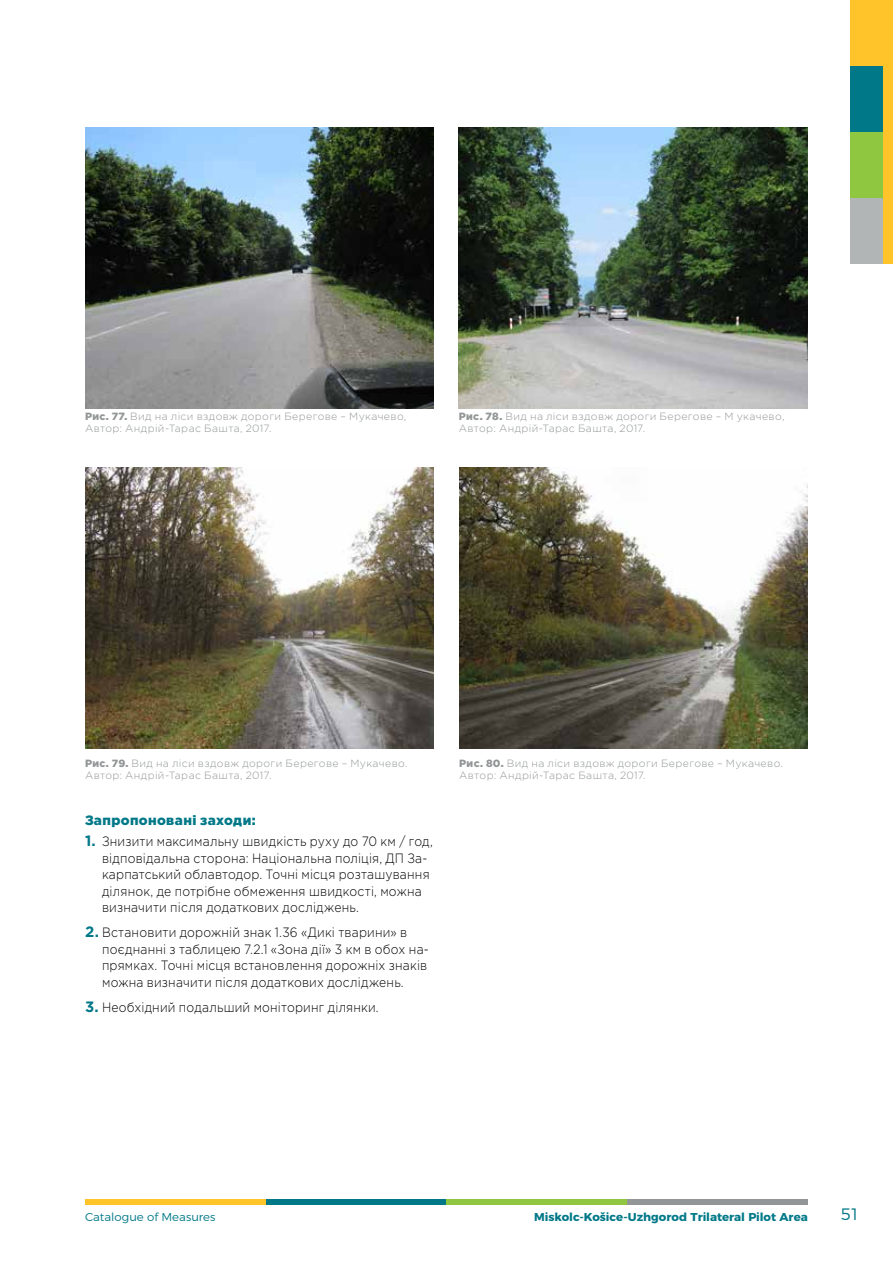
<style>
.page{position:relative;width:893px;height:1263px;background:#fff}
.page>*{position:absolute;margin:0;border:0;box-sizing:border-box;transform-origin:0 0}
.t1{font:300 16.5px "Montserrat";color:#007888}
.t2{font:300 13.5px/16.5px "Gotham Pro";letter-spacing:.015em;color:#000;scale:.9 1}
.t3{font:900 13.5px "Gotham Pro";letter-spacing:.025em;color:#007888}
.t4{font:700 11.4px "Montserrat";color:#007888}
.t5{font:300 11.4px "Montserrat";color:#007888}
.t6{font:300 10.5px/12px "Gotham Pro";letter-spacing:.035em;color:#939697}
.s1{font-weight:900}
.s2{font-weight:700;font-size:15px;color:#007888}
</style>
<div class="page">
<div style="left:266px;top:1199px;width:180px;height:5px;background:#007888"></div>
<div style="left:446px;top:1199px;width:181px;height:5px;background:#8fc740"></div>
<div style="left:627px;top:1199px;width:180px;height:5px;background:#939697"></div>
<div style="left:85px;top:1199px;width:181px;height:5px;background:#ffc429"></div>
<div style="left:850px;top:0;width:43px;height:66px;background:#ffc429"></div>
<div style="left:850px;top:66px;width:43px;height:66px;background:#007888"></div>
<div style="left:850px;top:132px;width:43px;height:66px;background:#8fc740"></div>
<div style="left:850px;top:198px;width:43px;height:66px;background:#b2b5b6"></div>
<div style="left:883px;top:61px;width:10px;height:203px;background:#ffc429"></div>
<img style="left:85px;top:128px;width:349px;height:280px">
<img style="left:459px;top:128px;width:348px;height:280px">
<img style="left:85px;top:468px;width:349px;height:280px">
<img style="left:459px;top:468px;width:349px;height:280px">
<p class="t6" style="left:85px;top:410px;width:323px"><span class="s1">Рис. 77.</span> Вид на ліси вздовж дороги Берегове – Мукачево,<br>Автор: Андрій-Тарас Башта, 2017.</p>
<p class="t6" style="left:459px;top:410px;width:327px"><span class="s1">Рис. 78.</span> Вид на ліси вздовж дороги Берегове – М укачево,<br>Автор: Андрій-Тарас Башта, 2017.</p>
<p class="t6" style="left:85px;top:757px;width:324px"><span class="s1">Рис. 79.</span> Вид на ліси вздовж дороги Берегове – Мукачево.<br>Автор: Андрій-Тарас Башта, 2017.</p>
<p class="t6" style="left:459px;top:757px;width:325px"><span class="s1">Рис. 80.</span> Вид на ліси вздовж дороги Берегове – Мукачево.<br>Автор: Андрій-Тарас Башта, 2017.</p>
<p class="t3" style="left:85px;top:813px;width:172px">Запропоновані заходи:</p>
<p class="t2" style="left:102px;top:833px;width:369px;text-indent:-17px"><span class="s2">1.</span> Знизити максимальну швидкість руху до 70 км / год, відповідальна сторона: Національна поліція, ДП За&shy;карпатський облавтодор. Точні місця розташування ділянок, де потрібне обмеження швидкості, можна визначити після додаткових досліджень.</p>
<p class="t2" style="left:102px;top:924px;width:365px;text-indent:-17px"><span class="s2">2.</span> Встановити дорожній знак 1.36 «Дикі тварини» в поєднанні з таблицею 7.2.1 «Зона дії» 3 км в обох на&shy;прямках. Точні місця встановлення дорожніх знаків можна визначити після додаткових досліджень.</p>
<p class="t2" style="left:85px;top:999px;width:328px"><span class="s2">3.</span> Необхідний подальший моніторинг ділянки.</p>
<p class="t5" style="left:85px;top:1207px;width:132px">Catalogue of Measures</p>
<p class="t4" style="left:534px;top:1207px;width:275px">Miskolc-Košice-Uzhgorod Trilateral Pilot Area</p>
<p class="t1" style="left:841px;top:1202px;width:21px">51</p>
</div>
